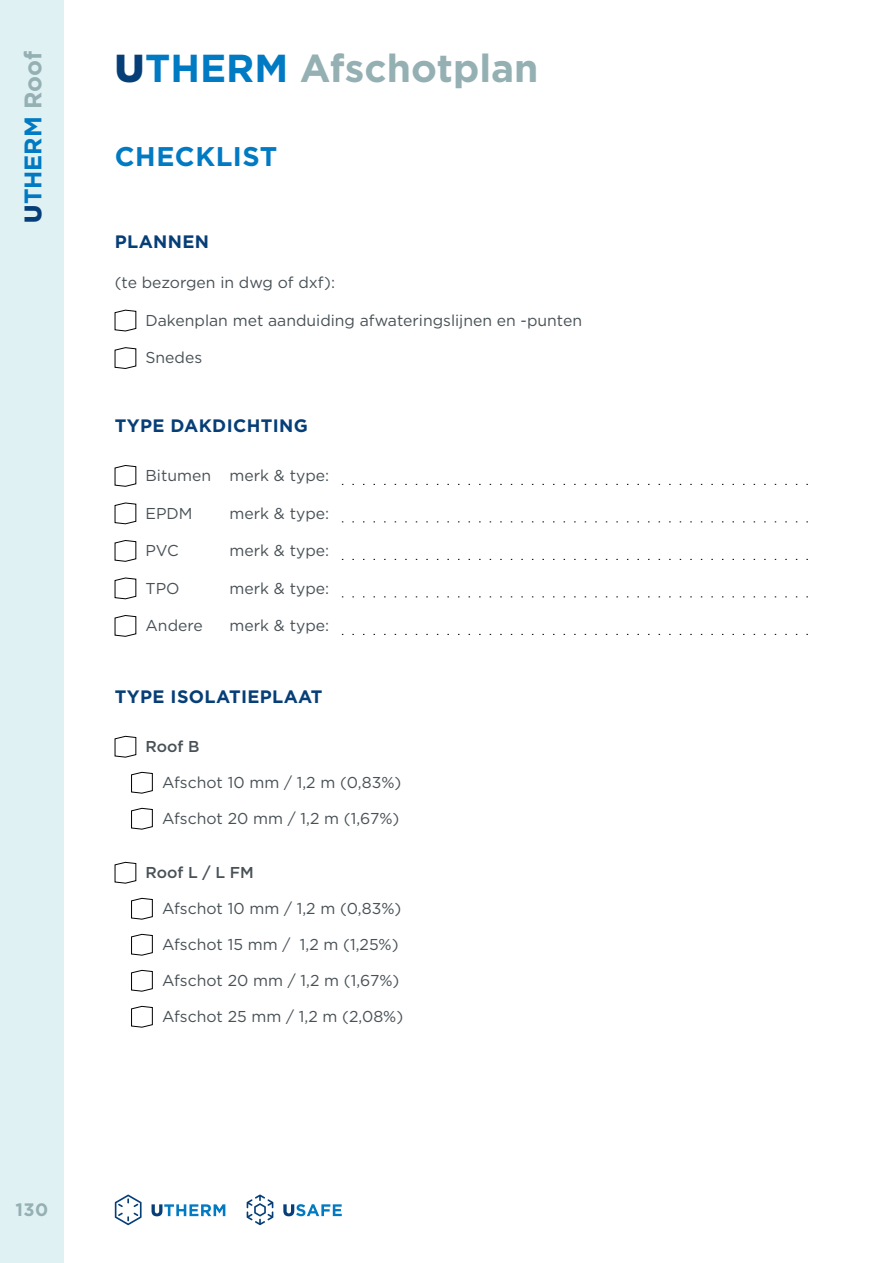
<style>
.page{position:relative;width:893px;height:1263px;background:#fff}
.page>*{position:absolute;margin:0;border:0;box-sizing:border-box;transform-origin:0 0}
.t1{font:700 39px "Gotham";color:#95b0b3}
.t2{font:700 27px "Gotham";letter-spacing:.02em;color:#007ac3}
.t3{font:700 24px "Gotham";color:#007ac3}
.t4{font:700 18px "Gotham";letter-spacing:.02em;color:#063e77}
.t5{font:700 18px "Gotham";color:#95b0b3}
.t6{font:15.75px "Gotham";color:#485156}
.t7{font:500 15.75px "Gotham";color:#485156}
.s1{font-weight:900;color:#063e77}
.s2{color:#95b0b3}
.s3{color:#007ac3}
</style>
<div class="page">
<div style="left:0;top:0;width:64px;height:1263px;background:#e0f1f3"></div>
<svg style="left:115px;top:310px;width:21px;height:21px"></svg>
<svg style="left:115px;top:347px;width:21px;height:22px"></svg>
<svg style="left:115px;top:465px;width:21px;height:22px"></svg>
<svg style="left:115px;top:502px;width:21px;height:22px"></svg>
<svg style="left:115px;top:540px;width:21px;height:22px"></svg>
<svg style="left:115px;top:577px;width:21px;height:22px"></svg>
<svg style="left:115px;top:615px;width:21px;height:22px"></svg>
<svg style="left:115px;top:736px;width:21px;height:22px"></svg>
<svg style="left:131px;top:772px;width:22px;height:22px"></svg>
<svg style="left:131px;top:808px;width:22px;height:22px"></svg>
<svg style="left:115px;top:862px;width:21px;height:22px"></svg>
<svg style="left:131px;top:898px;width:22px;height:22px"></svg>
<svg style="left:131px;top:934px;width:22px;height:22px"></svg>
<svg style="left:131px;top:970px;width:22px;height:22px"></svg>
<svg style="left:131px;top:1006px;width:22px;height:22px"></svg>
<svg style="left:342px;top:484px;width:466px;height:1px"></svg>
<svg style="left:342px;top:522px;width:466px;height:1px"></svg>
<svg style="left:342px;top:559px;width:466px;height:1px"></svg>
<svg style="left:342px;top:597px;width:466px;height:1px"></svg>
<svg style="left:342px;top:634px;width:466px;height:1px"></svg>
<svg style="left:152px;top:1204px;width:73px;height:12px"></svg>
<svg style="left:115px;top:1194px;width:27px;height:31px"></svg>
<svg style="left:247px;top:1194px;width:26px;height:31px"></svg>
<svg style="left:283px;top:1204px;width:59px;height:12px"></svg>
<h3 class="t3" style="left:17px;top:223px;width:173px;rotate:-90deg"><span class="s1">U</span>THERM <span class="s2">Roof</span></h3>
<h1 class="t1" style="left:115px;top:43px;width:425px"><span class="s1">U</span><span class="s3">THERM</span> Afschotplan</h1>
<h2 class="t2" style="left:115px;top:139px;width:164px">CHECKLIST</h2>
<p class="t4" style="left:115px;top:229px;width:96px">PLANNEN</p>
<p class="t6" style="left:115px;top:273px;width:222px">(te bezorgen in dwg of dxf):</p>
<p class="t6" style="left:146px;top:310px;width:438px">Dakenplan met aanduiding afwateringslijnen en -punten</p>
<p class="t6" style="left:146px;top:348px;width:58px">Snedes</p>
<p class="t4" style="left:115px;top:414px;width:195px">TYPE DAKDICHTING</p>
<p class="t6" style="left:146px;top:466px;width:185px">Bitumen merk &amp; type:</p>
<p class="t6" style="left:146px;top:503px;width:49px">EPDM</p>
<p class="t6" style="left:230px;top:503px;width:101px">merk &amp; type:</p>
<p class="t6" style="left:146px;top:541px;width:35px">PVC</p>
<p class="t6" style="left:230px;top:541px;width:101px">merk &amp; type:</p>
<p class="t6" style="left:146px;top:578px;width:36px">TPO</p>
<p class="t6" style="left:230px;top:578px;width:101px">merk &amp; type:</p>
<p class="t6" style="left:146px;top:616px;width:59px">Andere</p>
<p class="t6" style="left:230px;top:616px;width:101px">merk &amp; type:</p>
<p class="t4" style="left:115px;top:684px;width:209px">TYPE ISOLATIEPLAAT</p>
<p class="t7" style="left:146px;top:736px;width:55px">Roof B</p>
<p class="t6" style="left:162px;top:772px;width:241px">Afschot 10 mm / 1,2 m (0,83%)</p>
<p class="t6" style="left:162px;top:808px;width:239px">Afschot 20 mm / 1,2 m (1,67%)</p>
<p class="t7" style="left:146px;top:862px;width:110px">Roof L / L FM</p>
<p class="t6" style="left:162px;top:898px;width:241px">Afschot 10 mm / 1,2 m (0,83%)</p>
<p class="t6" style="left:162px;top:934px;width:238px">Afschot 15 mm / 1,2 m (1,25%)</p>
<p class="t6" style="left:162px;top:970px;width:239px">Afschot 20 mm / 1,2 m (1,67%)</p>
<p class="t6" style="left:162px;top:1006px;width:243px">Afschot 25 mm / 1,2 m (2,08%)</p>
<p class="t5" style="left:16px;top:1198px;width:34px">130</p>
</div>
